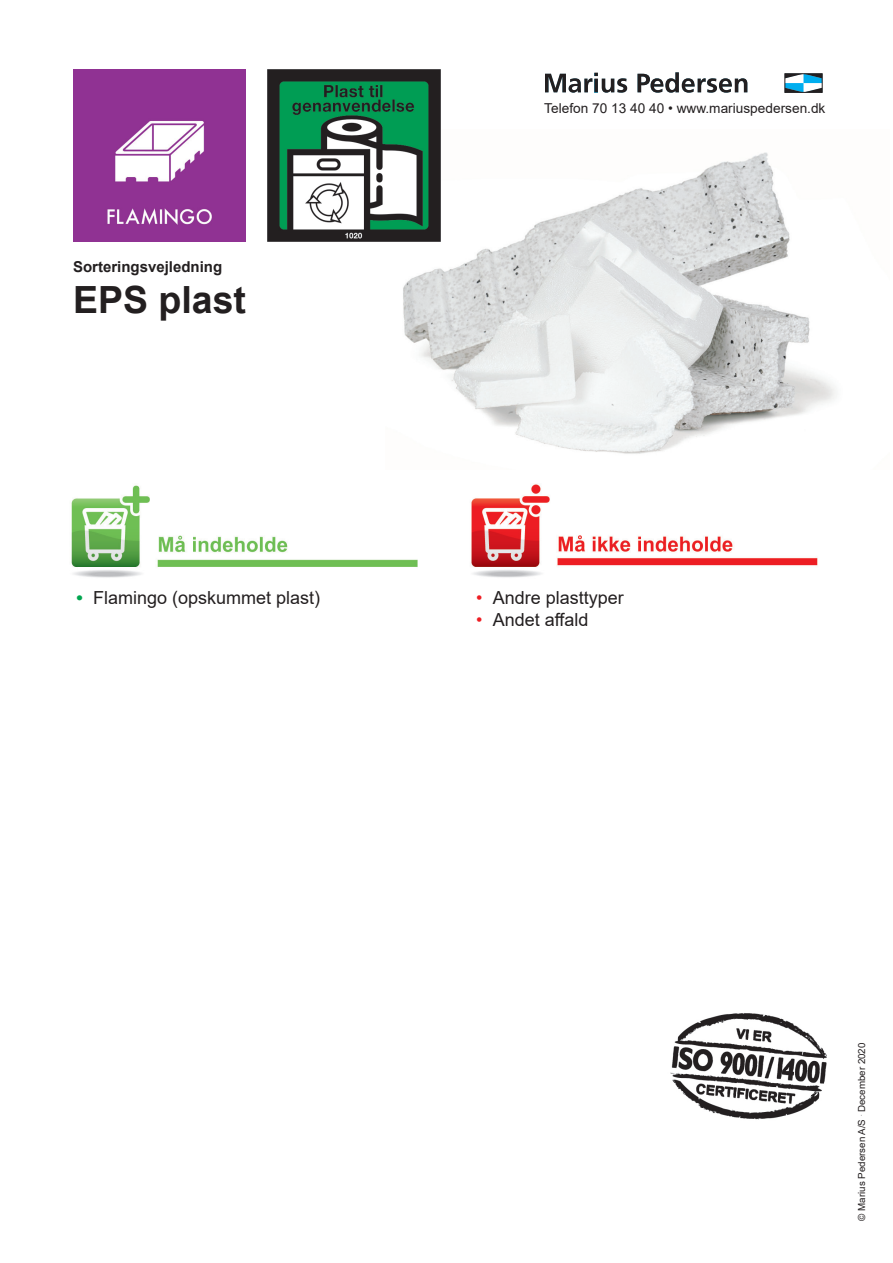
<style>
.page{position:relative;width:893px;height:1263px;background:#fff}
.page>*{position:absolute;margin:0;border:0;box-sizing:border-box;transform-origin:0 0}
.t1{font:700 37.5px "Arial";color:#231f20}
.t2{font:18px "Arial";color:#231f20}
.t3{font:700 15px "Arial";color:#231f20}
.t4{font:13.65px "Arial";color:#231f20}
.t5{font:9.75px "Arial";color:#231f20}
.s1{font-weight:700;color:#00a54f}
.s2{color:#ee1d23}
</style>
<div class="page">
<img style="left:670px;top:1013px;width:157px;height:107px">
<img style="left:71px;top:484px;width:747px;height:94px">
<svg style="left:545px;top:73px;width:82px;height:20px"></svg>
<svg style="left:637px;top:72px;width:110px;height:21px"></svg>
<svg style="left:787px;top:76px;width:33px;height:14px"></svg>
<div style="left:785px;top:74px;width:37px;height:18px;border:1px solid #231f20"></div>
<img style="left:386px;top:129px;width:450px;height:325px">
<img style="left:73px;top:69px;width:172px;height:172px">
<img style="left:268px;top:69px;width:172px;height:172px">
<p class="t3" style="left:73px;top:256px;width:151px">Sorteringsvejledning</p>
<p class="t1" style="left:73px;top:273px;width:174px">EPS plast</p>
<p class="t4" style="left:544px;top:99px;width:283px">Telefon 70 13 40 40 • www.mariuspedersen.dk</p>
<p class="t2" style="left:77px;top:585px;width:245px"><span class="s1">•</span> Flamingo (opskummet plast)</p>
<p class="t2" style="left:476px;top:585px;width:149px"><span class="s2">•</span> Andre plasttyper</p>
<p class="t2" style="left:476px;top:607px;width:114px"><span class="s2">•</span> Andet affald</p>
<p class="t5" style="left:855px;top:1220px;width:179px;rotate:-90deg">© Marius Pedersen A/S <sup>.</sup> December 2020</p>
</div>
